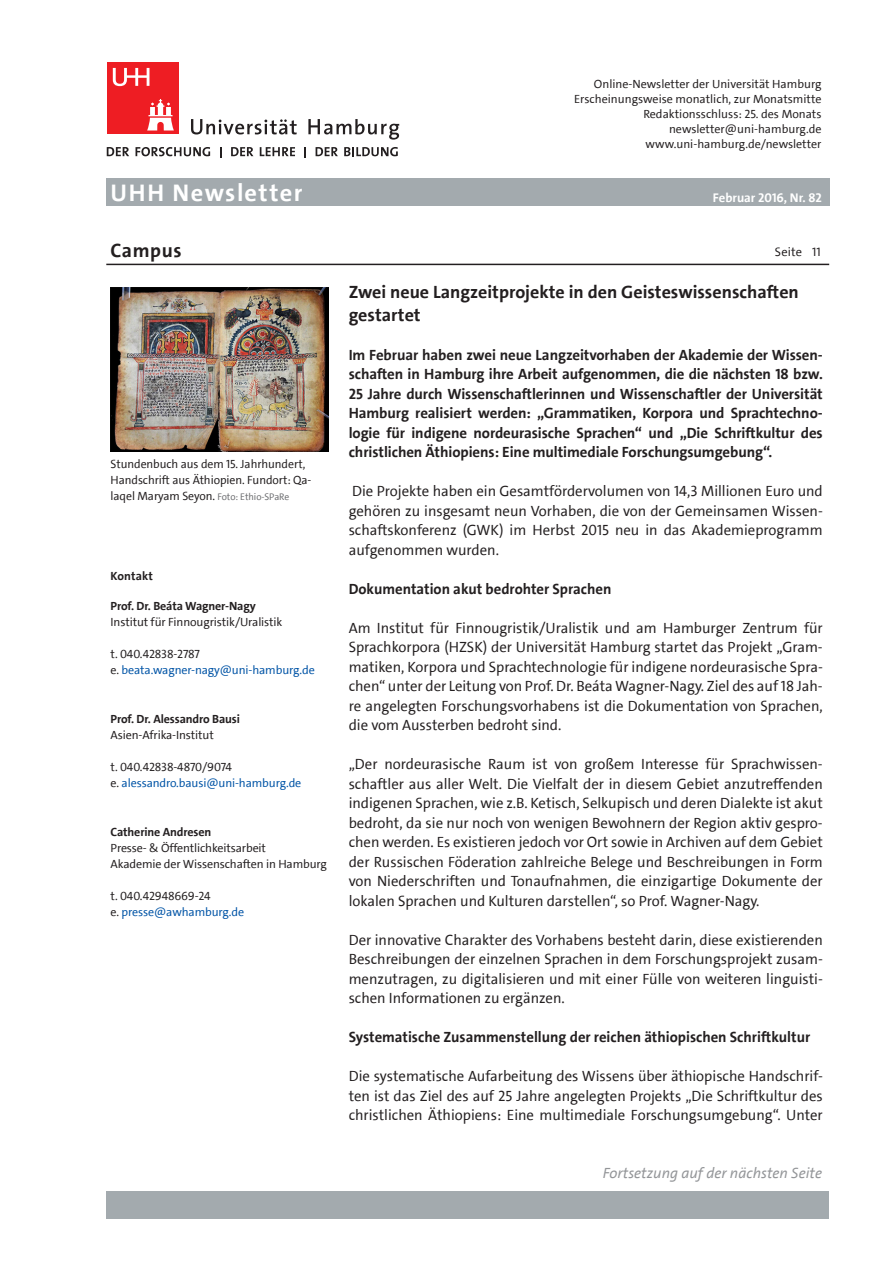
<style>
.page{position:relative;width:893px;height:1263px;background:#fff}
.page>*{position:absolute;margin:0;border:0;box-sizing:border-box;transform-origin:0 0}
.t1{font:700 24.3px "The Sans UHH";letter-spacing:.06em;color:#fff}
.Oberrubrik{font:700 19.5px "The Sans UHH";letter-spacing:.03em;color:#231f20}
.t2{font:700 18px/22.5px "The Sans UHH";color:#231f20}
.t3{font:15px/19.5px "The Sans UHH";color:#231f20;text-align:justify}
.t4{font:700 15px/19.5px "The Sans UHH";color:#231f20;text-align:justify}
.t5{font:italic 15px "The Sans UHH";color:#939598}
.t6{font:700 12.75px "The Sans UHH";color:#fff}
.t7{font:12.3px "The Sans UHH";letter-spacing:.01em;color:#231f20}
.t8{font:12px/15px "The Sans UHH";letter-spacing:-.005em;color:#231f20;text-align:right}
.t9{font:12px "The Sans UHH";letter-spacing:-.01em;color:#0154a6}
.t10{font:700 12px "The Sans UHH";letter-spacing:-.01em;color:#231f20}
.t11{font:700 12px "The Sans UHH";letter-spacing:.01em;color:#231f20}
.s1{font-size:9.75px;color:#6c6d70}
.s2{color:#231f20}
</style>
<div class="page">
<svg style="left:191px;top:119px;width:106px;height:15px"></svg>
<svg style="left:308px;top:119px;width:91px;height:21px"></svg>
<div style="left:107px;top:63px;width:72px;height:71px;background:#ee1d23"></div>
<svg style="left:147px;top:99px;width:27px;height:31px"></svg>
<svg style="left:113px;top:68px;width:36px;height:18px"></svg>
<svg style="left:107px;top:147px;width:22px;height:9px"></svg>
<svg style="left:136px;top:147px;width:74px;height:9px"></svg>
<svg style="left:231px;top:147px;width:22px;height:9px"></svg>
<svg style="left:260px;top:147px;width:35px;height:9px"></svg>
<svg style="left:316px;top:147px;width:22px;height:9px"></svg>
<svg style="left:344px;top:147px;width:54px;height:9px"></svg>
<div style="left:106px;top:179px;width:723px;height:27px;background:#a3aaae"></div>
<div style="left:106px;top:1191px;width:723px;height:27px;background:#a3aaae"></div>
<hr style="left:106px;top:264px;width:723px;height:1px;background:#231f20">
<img style="left:111px;top:287px;width:217px;height:165px">
<p class="t8" style="left:574px;top:76px;width:249px">Online-Newsletter der Universität Hamburg Erscheinungsweise monatlich, zur Monatsmitte Redaktionsschluss: 25. des Monats newsletter@uni-hamburg.de www.uni-hamburg.de/newsletter</p>
<h1 class="t1" style="left:111px;top:177px;width:194px">UHH Newsletter</h1>
<p class="t6" style="left:713px;top:189px;width:110px">Februar 2016, Nr. 82</p>
<p class="Oberrubrik" style="left:111px;top:238px;width:73px">Campus</p>
<p class="t8" style="left:111px;top:456px;width:202px;line-height:15.8px;text-align:left">Stundenbuch aus dem 15. Jahrhundert,<br>Handschrift aus Äthiopien. Fundort: Qa&shy;laqel Maryam Seyon. <span class="s1">Foto: Ethio-SPaRe</span></p>
<p class="t11" style="left:111px;top:568px;width:44px">Kontakt</p>
<p class="t10" style="left:111px;top:598px;width:147px">Prof. Dr. Beáta Wagner- Nagy</p>
<p class="t8" style="left:111px;top:615px;width:173px">Institut für Finnougristik/Uralistik</p>
<p class="t8" style="left:111px;top:647px;width:91px">t. 040.42838-2787</p>
<p class="t9" style="left:111px;top:663px;width:206px"><span class="s2">e.</span> beata.wagner-nagy@uni-hamburg.de</p>
<p class="t10" style="left:111px;top:711px;width:131px">Prof. Dr. Alessandro Bausi</p>
<p class="t8" style="left:111px;top:727px;width:105px">Asien-Afrika-Institut</p>
<p class="t8" style="left:111px;top:760px;width:123px">t. 040.42838-4870/9074</p>
<p class="t9" style="left:111px;top:775px;width:192px"><span class="s2">e.</span> alessandro.bausi@uni-hamburg.de</p>
<p class="t10" style="left:111px;top:824px;width:102px">Catherine Andresen</p>
<p class="t8" style="left:111px;top:840px;width:157px">Presse- &amp; Öffentlichkeitsarbeit</p>
<p class="t8" style="left:111px;top:856px;width:218px">Akademie der Wissenschaften in Hamburg</p>
<p class="t8" style="left:111px;top:889px;width:102px">t. 040.42948669-24</p>
<p class="t9" style="left:111px;top:904px;width:135px"><span class="s2">e.</span> presse@awhamburg.de</p>
<p class="t7" style="left:775px;top:244px;width:29px">Seite</p>
<p class="t2" style="left:349px;top:281px;width:452px">Zwei neue Langzeitprojekte in den Geisteswissenschaften gestartet</p>
<p class="t4" style="left:349px;top:345px;width:476px">Im Februar haben zwei neue Langzeitvorhaben der Akademie der Wissen&shy;schaften in Hamburg ihre Arbeit aufgenommen, die die nächsten 18 bzw.<br>25 Jahre durch Wissenschaftlerinnen und Wissenschaftler der Universität Hamburg realisiert werden: „Grammatiken, Korpora und Sprachtechno&shy;logie für indigene nordeurasische Sprachen“ und „Die Schriftkultur des christlichen Äthiopiens: Eine multimediale Forschungsumgebung“.</p>
<p class="t3" style="left:349px;top:482px;width:476px">Die Projekte haben ein Gesamtfördervolumen von 14,3 Millionen Euro und gehören zu insgesamt neun Vorhaben, die von der Gemeinsamen Wissen&shy;schaftskonferenz (GWK) im Herbst 2015 neu in das Akademieprogramm aufgenommen wurden.</p>
<p class="t4" style="left:349px;top:579px;width:264px">Dokumentation akut bedrohter Sprachen</p>
<p class="t3" style="left:349px;top:618px;width:476px">Am Institut für Finnougristik/Uralistik und am Hamburger Zentrum für Sprachkorpora (HZSK) der Universität Hamburg startet das Projekt „Gram&shy;matiken, Korpora und Sprachtechnologie für indigene nordeurasische Spra&shy;chen“ unter der Leitung von Prof. Dr. Beáta Wagner-Nagy. Ziel des auf 18 Jah&shy;re angelegten Forschungsvorhabens ist die Dokumentation von Sprachen, die vom Aussterben bedroht sind.</p>
<p class="t3" style="left:349px;top:755px;width:476px">„Der nordeurasische Raum ist von großem Interesse für Sprachwissen&shy;schaftler aus aller Welt. Die Vielfalt der in diesem Gebiet anzutreffenden indigenen Sprachen, wie z.B. Ketisch, Selkupisch und deren Dialekte ist akut bedroht, da sie nur noch von wenigen Bewohnern der Region aktiv gespro&shy;chen werden. Es existieren jedoch vor Ort sowie in Archiven auf dem Gebiet der Russischen Föderation zahlreiche Belege und Beschreibungen in Form von Niederschriften und Tonaufnahmen, die einzigartige Dokumente der lokalen Sprachen und Kulturen darstellen“, so Prof. Wagner-Nagy.</p>
<p class="t3" style="left:349px;top:930px;width:476px">Der innovative Charakter des Vorhabens besteht darin, diese existierenden Beschreibungen der einzelnen Sprachen in dem Forschungsprojekt zusam&shy;menzutragen, zu digitalisieren und mit einer Fülle von weiteren linguisti&shy;schen Informationen zu ergänzen.</p>
<p class="t4" style="left:349px;top:1028px;width:463px">Systematische Zusammenstellung der reichen äthiopischen Schriftkultur</p>
<p class="t3" style="left:349px;top:1067px;width:476px">Die systematische Aufarbeitung des Wissens über äthiopische Handschrif&shy;ten ist das Ziel des auf 25 Jahre angelegten Projekts „Die Schriftkultur des christlichen Äthiopiens: Eine multimediale Forschungsumgebung“. Unter</p>
<p class="t7" style="left:812px;top:244px;width:10px">11</p>
<p class="t5" style="left:603px;top:1163px;width:221px">Fortsetzung auf der nächsten Seite</p>
</div>
